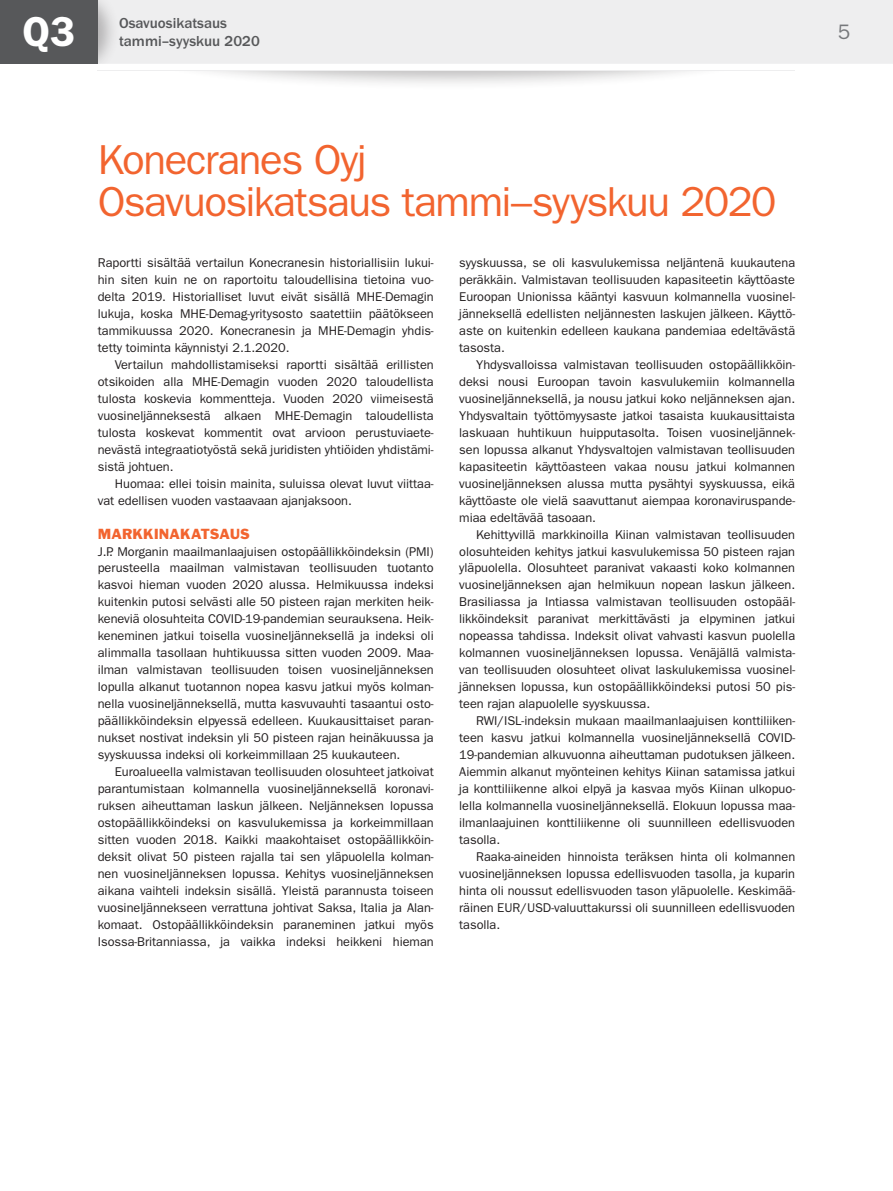
<style>
.page{position:relative;width:893px;height:1191px;background:#fff}
.page>*{position:absolute;margin:0;border:0;box-sizing:border-box;transform-origin:0 0}
.t1{font:42px "ITC Franklin Gothic Std";letter-spacing:-.035em;color:#f2642f}
.t2{font:600 42px "ITC Franklin Gothic Std";color:#fff}
.t3{font:21px "ITC Franklin Gothic Std";color:#76787b}
.t4{font:500 15px/18px "ITC Franklin Gothic Std";color:#57585a}
.t5{font:13.5px "Franklin Gothic Std";letter-spacing:.005em;color:#f2642f}
.fi_P_1_base_indent{font:12.75px/17px "ITC Franklin Gothic Std";letter-spacing:-.005em;color:#231f20;text-align:justify}
.fi_P_1_base{font:12.75px/17px "ITC Franklin Gothic Std";letter-spacing:-.005em;color:#231f20;text-align:justify}
</style>
<div class="page">
<div style="left:138px;top:2px;width:623px;height:89px;background:#231f20;opacity:.3"></div>
<div style="left:0;top:53px;width:893px;height:17px;background:#fff"></div>
<div style="left:120px;top:0;width:773px;height:64px;background:#eeeeef"></div>
<div style="left:98px;top:0;width:22px;height:64px;background:#231f20;opacity:.3"></div>
<div style="left:0;top:0;width:98px;height:64px;background:#57585a"></div>
<h1 class="t2" style="left:22px;top:7px;width:54px">Q3</h1>
<p class="t4" style="left:119px;top:14px;width:142px">Osavuosikatsaus tammi–syyskuu 2020</p>
<p class="t1" style="left:98px;top:136px;width:270px">Konecranes Oyj</p>
<p class="t1" style="left:98px;top:178px;width:680px">Osavuosikatsaus tammi–syyskuu 2020</p>
<p class="fi_P_1_base" style="left:98px;top:254px;width:337px">Raportti sisältää vertailun Konecranesin historiallisiin lukui&shy;hin siten kuin ne on raportoitu taloudellisina tietoina vuo&shy;delta 2019. Historialliset luvut eivät sisällä MHE-Demagin lukuja, koska MHE-Demag-yritysosto saatettiin päätökseen tammikuussa 2020. Konecranesin ja MHE-Demagin yhdis&shy;tetty toiminta käynnistyi 2.1.2020.</p>
<p class="fi_P_1_base_indent" style="left:98px;top:356px;width:337px;text-indent:17px">Vertailun mahdollistamiseksi raportti sisältää erillisten otsikoiden alla MHE-Demagin vuoden 2020 taloudellista tulosta koskevia kommentteja. Vuoden 2020 viimeisestä vuosineljänneksestä alkaen MHE-Demagin taloudellista tulosta koskevat kommentit ovat arvioon perustuviaete&shy;nevästä integraatiotyöstä sekä juridisten yhtiöiden yhdistämi&shy;sistä johtuen.</p>
<p class="fi_P_1_base_indent" style="left:98px;top:475px;width:337px;text-indent:17px">Huomaa: ellei toisin mainita, suluissa olevat luvut viittaa&shy;vat edellisen vuoden vastaavaan ajanjaksoon.</p>
<p class="t5" style="left:98px;top:525px;width:154px">MARKKINAKATSAUS</p>
<p class="fi_P_1_base" style="left:98px;top:543px;width:337px">J.P. Morganin maailmanlaajuisen ostopäällikköindeksin (PMI) perusteella maailman valmistavan teollisuuden tuotanto kasvoi hieman vuoden 2020 alussa. Helmikuussa indeksi kuitenkin putosi selvästi alle 50 pisteen rajan merkiten heik&shy;keneviä olosuhteita COVID-19-pandemian seurauksena. Heik&shy;keneminen jatkui toisella vuosineljänneksellä ja indeksi oli alimmalla tasollaan huhtikuussa sitten vuoden 2009. Maa&shy;ilman valmistavan teollisuuden toisen vuosineljänneksen lopulla alkanut tuotannon nopea kasvu jatkui myös kolman&shy;nella vuosineljänneksellä, mutta kasvuvauhti tasaantui osto&shy;päällikköindeksin elpyessä edelleen. Kuukausittaiset paran&shy;nukset nostivat indeksin yli 50 pisteen rajan heinäkuussa ja syyskuussa indeksi oli korkeimmillaan 25 kuukauteen.</p>
<p class="fi_P_1_base_indent" style="left:98px;top:763px;width:337px;text-indent:17px">Euroalueella valmistavan teollisuuden olosuhteet jatkoivat parantumistaan kolmannella vuosineljänneksellä koronavi&shy;ruksen aiheuttaman laskun jälkeen. Neljänneksen lopussa ostopäällikköindeksi on kasvulukemissa ja korkeimmillaan sitten vuoden 2018. Kaikki maakohtaiset ostopäällikköin&shy;deksit olivat 50 pisteen rajalla tai sen yläpuolella kolman&shy;nen vuosineljänneksen lopussa. Kehitys vuosineljänneksen aikana vaihteli indeksin sisällä. Yleistä parannusta toiseen vuosineljännekseen verrattuna johtivat Saksa, Italia ja Alan&shy;komaat. Ostopäällikköindeksin paraneminen jatkui myös Isossa-Britanniassa, ja vaikka indeksi heikkeni hieman</p>
<p class="fi_P_1_base_indent" style="left:459px;top:254px;width:337px">syyskuussa, se oli kasvulukemissa neljäntenä kuukautena peräkkäin. Valmistavan teollisuuden kapasiteetin käyttöaste Euroopan Unionissa kääntyi kasvuun kolmannella vuosinel&shy;jänneksellä edellisten neljännesten laskujen jälkeen. Käyttö&shy;aste on kuitenkin edelleen kaukana pandemiaa edeltävästä tasosta.</p>
<p class="fi_P_1_base_indent" style="left:459px;top:356px;width:337px;text-indent:17px">Yhdysvalloissa valmistavan teollisuuden ostopäällikköin&shy;deksi nousi Euroopan tavoin kasvulukemiin kolmannella vuosineljänneksellä, ja nousu jatkui koko neljänneksen ajan.<br>Yhdysvaltain työttömyysaste jatkoi tasaista kuukausittaista laskuaan huhtikuun huipputasolta. Toisen vuosineljännek&shy;sen lopussa alkanut Yhdysvaltojen valmistavan teollisuuden kapasiteetin käyttöasteen vakaa nousu jatkui kolmannen vuosineljänneksen alussa mutta pysähtyi syyskuussa, eikä käyttöaste ole vielä saavuttanut aiempaa koronaviruspande&shy;miaa edeltävää tasoaan.</p>
<p class="fi_P_1_base_indent" style="left:459px;top:526px;width:337px;text-indent:17px">Kehittyvillä markkinoilla Kiinan valmistavan teollisuuden olosuhteiden kehitys jatkui kasvulukemissa 50 pisteen rajan yläpuolella. Olosuhteet paranivat vakaasti koko kolmannen vuosineljänneksen ajan helmikuun nopean laskun jälkeen.<br>Brasiliassa ja Intiassa valmistavan teollisuuden ostopääl&shy;likköindeksit paranivat merkittävästi ja elpyminen jatkui nopeassa tahdissa. Indeksit olivat vahvasti kasvun puolella kolmannen vuosineljänneksen lopussa. Venäjällä valmista&shy;van teollisuuden olosuhteet olivat laskulukemissa vuosinel&shy;jänneksen lopussa, kun ostopäällikköindeksi putosi 50 pis&shy;teen rajan alapuolelle syyskuussa.</p>
<p class="fi_P_1_base_indent" style="left:459px;top:712px;width:337px;text-indent:17px">RWI/ISL-indeksin mukaan maailmanlaajuisen konttiliiken&shy;teen kasvu jatkui kolmannella vuosineljänneksellä COVID-19-pandemian alkuvuonna aiheuttaman pudotuksen jälkeen.<br>Aiemmin alkanut myönteinen kehitys Kiinan satamissa jatkui ja konttiliikenne alkoi elpyä ja kasvaa myös Kiinan ulkopuo&shy;lella kolmannella vuosineljänneksellä. Elokuun lopussa maa&shy;ilmanlaajuinen konttiliikenne oli suunnilleen edellisvuoden tasolla.</p>
<p class="fi_P_1_base_indent" style="left:459px;top:848px;width:337px;text-indent:17px">Raaka-aineiden hinnoista teräksen hinta oli kolmannen vuosineljänneksen lopussa edellisvuoden tasolla, ja kuparin hinta oli noussut edellisvuoden tason yläpuolelle. Keskimää&shy;räinen EUR/USD-valuuttakurssi oli suunnilleen edellisvuoden tasolla.</p>
<h2 class="t3" style="left:838px;top:20px;width:14px">5</h2>
</div>
